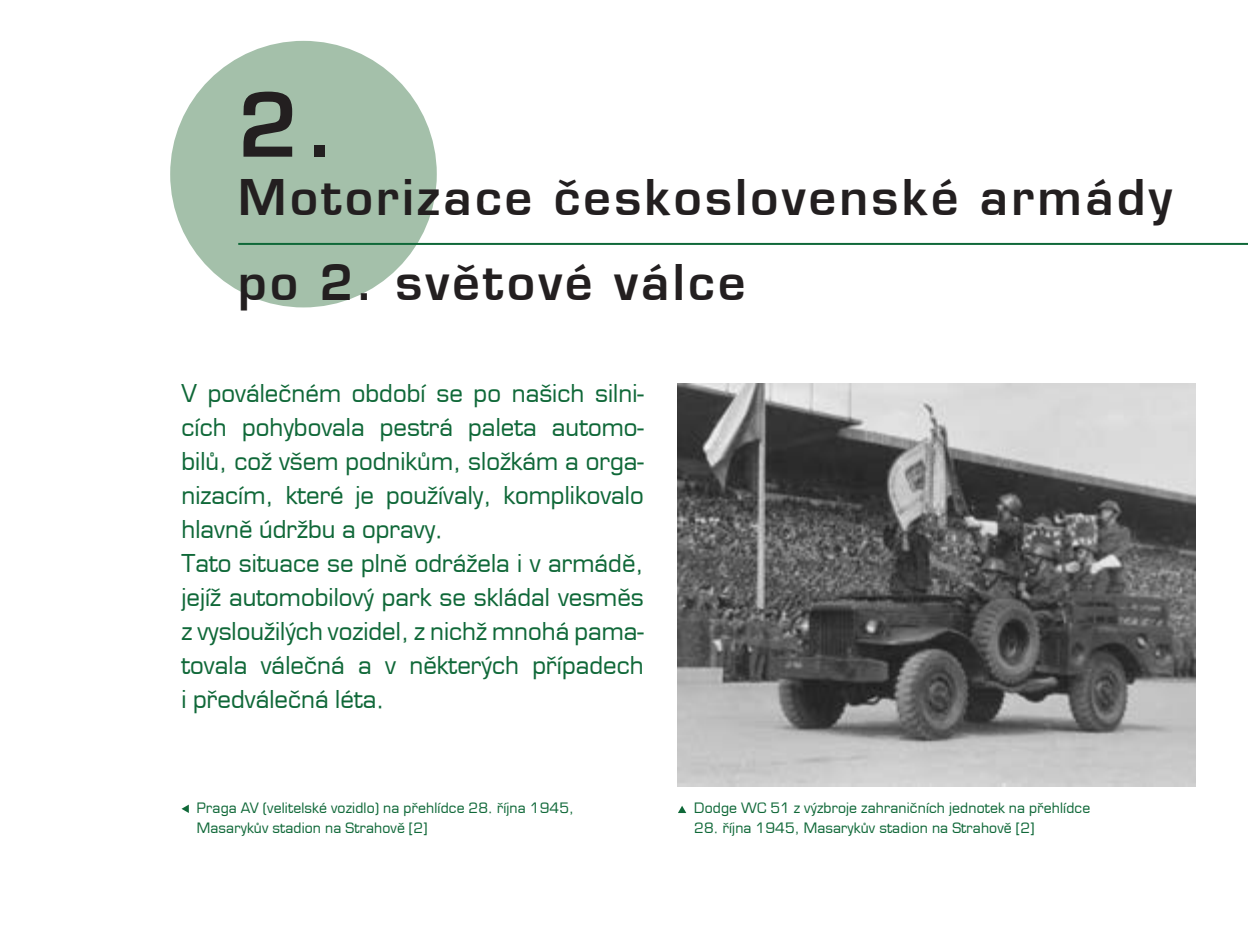
<style>
.page{position:relative;width:1248px;height:936px;background:#fff}
.page>*{position:absolute;margin:0;border:0;box-sizing:border-box;transform-origin:0 0}
.t1{font:700 86px "Euromode";color:#231f20}
.t2{font:700 48px/84px "Euromode";letter-spacing:.07em;color:#231f20}
.t3{font:24px/34px "Euromode";color:#0f6838}
.t4{font:14px/20px "Euromode";letter-spacing:.01em;color:#0f6838}
</style>
<div class="page">
<div style="left:170px;top:41px;width:267px;height:266px;background:#a4c0aa;border-radius:50%"></div>
<hr style="left:238px;top:243px;width:1009px;height:2px;background:#0f6838">
<img style="left:677px;top:384px;width:517px;height:403px">
<svg style="left:181px;top:804px;width:8px;height:9px"></svg>
<svg style="left:678px;top:805px;width:8px;height:8px"></svg>
<h1 class="t1" style="left:238px;top:73px;width:100px">2.</h1>
<h2 class="t2" style="left:238px;top:156px;width:935px">Motorizace československé armády po 2. světové válce</h2>
<p class="t3" style="left:181px;top:376px;width:464px">V poválečném období se po našich silni&shy;cích pohybovala pestrá paleta automo&shy;bilů, což všem podnikům, složkám a orga&shy;nizacím, které je používaly, komplikovalo hlavně údržbu a opravy.<br>Tato situace se plně odrážela i v armádě, jejíž automobilový park se skládal vesměs z vysloužilých vozidel, z nichž mnohá pama&shy;tovala válečná a v některých případech i předválečná léta.</p>
<p class="t4" style="left:197px;top:797px;width:378px">Praga AV (velitelské vozidlo) na přehlídce 28. října 1945,<br>Masarykův stadion na Strahově [2]</p>
<p class="t4" style="left:694px;top:797px;width:397px">Dodge WC 51 z výzbroje zahraničních jednotek na přehlídce</p>
<p class="t4" style="left:694px;top:817px;width:341px">28. října 1945, Masarykův stadion na Strahově [2]</p>
</div>
